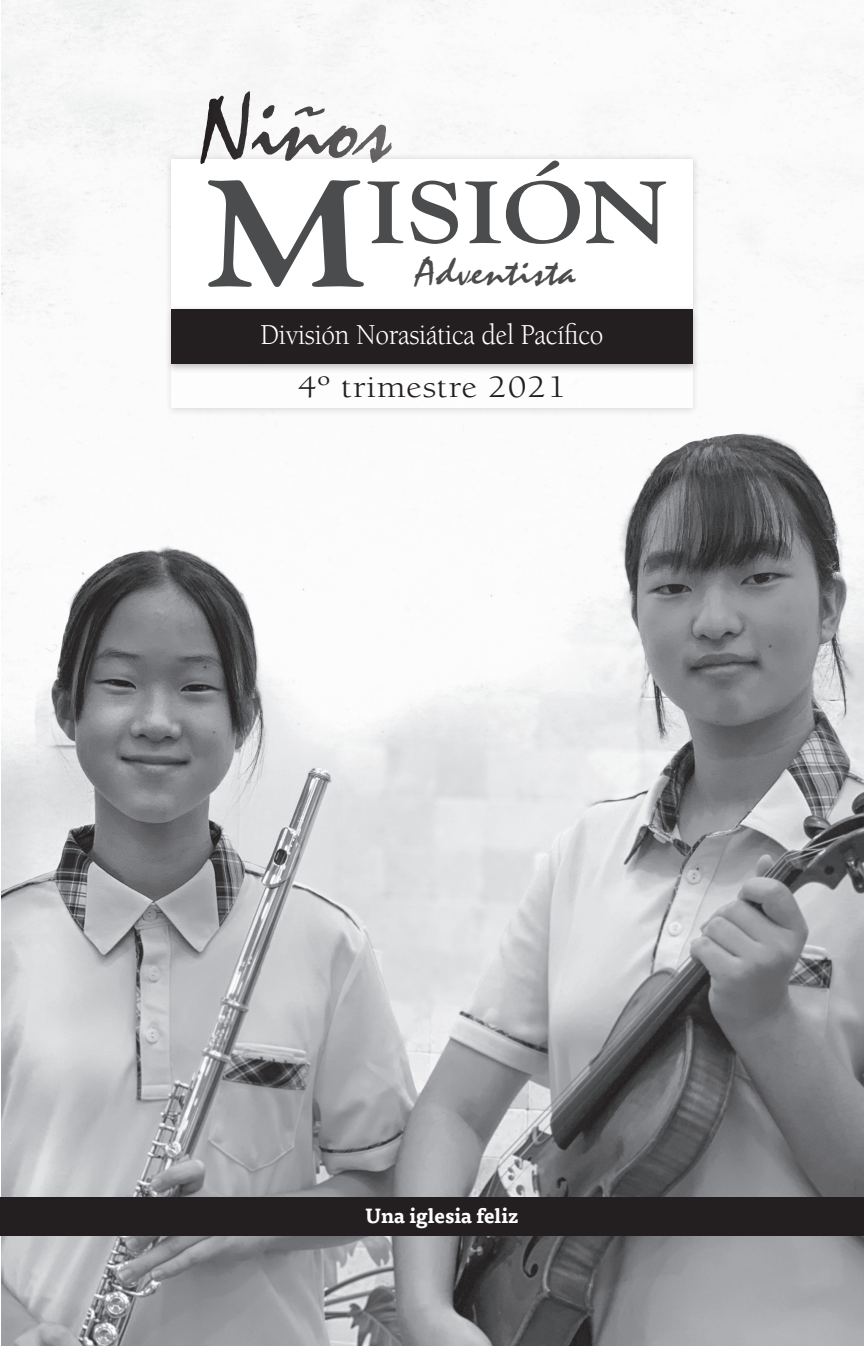
<style>
.page{position:relative;width:864px;height:1346px;background:#fff}
.page>*{position:absolute;margin:0;border:0;box-sizing:border-box;transform-origin:0 0}
.t1{font:700 150.53px "Goudy";color:#4b4c4d;scale:1.18 1}
.t2{font:92.25px "Mistral Std";color:#231f20}
.t3{font:700 87.3px "Goudy";color:#4b4c4d;scale:1.18 1}
.t4{font:37.35px "Mistral Std";letter-spacing:.01em;color:#4b4c4d;scale:1.13 1}
.t5{font:31.95px "Berkeley Std";letter-spacing:.02em;color:#231f20;scale:1.14 1}
.t6{font:29.7px "Berkeley Std";letter-spacing:-.01em;color:#fff;scale:.92 1}
.t7{font:700 20.25px "Tisa OT";letter-spacing:-.005em;color:#fff}
</style>
<div class="page">
<img style="left:1px;top:0;width:863px;height:1345px">
<div style="left:164px;top:357px;width:535px;height:60px;background:#231f20;opacity:.2"></div>
<div style="left:171px;top:361px;width:521px;height:46px;background:#fff"></div>
<div style="left:164px;top:152px;width:535px;height:164px;background:#f2f2f2"></div>
<div style="left:171px;top:159px;width:521px;height:150px;background:#fff"></div>
<div style="left:164px;top:305px;width:535px;height:69px;background:#231f20;opacity:.3"></div>
<div style="left:171px;top:309px;width:521px;height:54px;background:#231f20"></div>
<div style="left:0;top:1196px;width:864px;height:39px;background:#231f20"></div>
<svg style="left:861px;top:0;width:3px;height:5px"></svg>
<svg style="left:861px;top:1342px;width:3px;height:4px"></svg>
<h2 class="t2" style="left:201px;top:74px;width:191px">Niños</h2>
<h3 class="t3" style="left:365px;top:159px;width:260px">ISIÓN</h3>
<h1 class="t1" style="left:207px;top:141px;width:135px">M</h1>
<p class="t6" style="left:260px;top:319px;width:374px">División Norasiática del Pacífico</p>
<p class="t4" style="left:415px;top:250px;width:143px">Adventista</p>
<p class="t5" style="left:298px;top:369px;width:237px">4º trimestre 2021</p>
<p class="t7" style="left:365px;top:1203px;width:155px">Una iglesia feliz</p>
</div>
